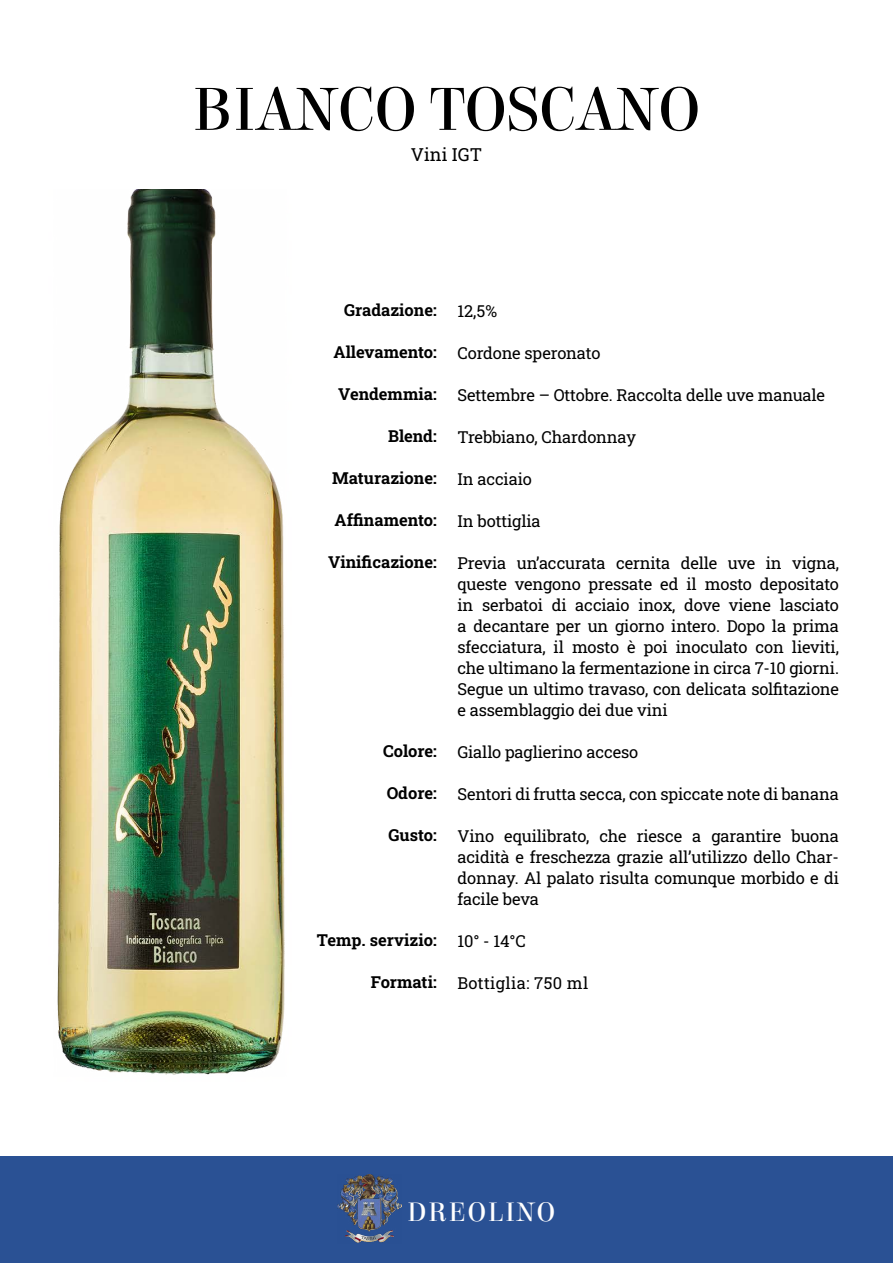
<style>
.page{position:relative;width:893px;height:1263px;background:#fff}
.page>*{position:absolute;margin:0;border:0;box-sizing:border-box;transform-origin:0 0}
.t1{font:64.5px "Elsie";letter-spacing:-.01em;color:#000}
.t2{font:28.35px "Elsie";letter-spacing:.05em;color:#fff}
.t3{font:18px "Roboto Slab";color:#000}
.t4{font:16.5px/21px "Roboto Slab";letter-spacing:-.01em;color:#000;text-align:justify}
.t5{font:700 16.5px "Roboto Slab";color:#000}
.t6{font:16.5px "Roboto Slab";letter-spacing:.02em;color:#000}
</style>
<div class="page">
<div style="left:0;top:1156px;width:893px;height:107px;background:#2a5194"></div>
<img style="left:337px;top:1174px;width:65px;height:69px">
<img style="left:57px;top:190px;width:228px;height:885px">
<h1 class="t1" style="left:192px;top:74px;width:510px">BIANCO TOSCANO</h1>
<p class="t3" style="left:411px;top:142px;width:73px">Vini IGT</p>
<p class="t5" style="left:344px;top:299px;width:94px">Gradazione:</p>
<p class="t5" style="left:333px;top:341px;width:105px">Allevamento:</p>
<p class="t5" style="left:338px;top:383px;width:100px">Vendemmia:</p>
<p class="t5" style="left:388px;top:425px;width:50px">Blend:</p>
<p class="t5" style="left:332px;top:467px;width:106px">Maturazione:</p>
<p class="t5" style="left:335px;top:509px;width:104px">Affinamento:</p>
<p class="t5" style="left:328px;top:551px;width:110px">Vinificazione:</p>
<p class="t5" style="left:383px;top:740px;width:55px">Colore:</p>
<p class="t5" style="left:387px;top:782px;width:52px">Odore:</p>
<p class="t5" style="left:388px;top:824px;width:50px">Gusto:</p>
<p class="t5" style="left:317px;top:929px;width:121px">Temp. servizio:</p>
<p class="t5" style="left:371px;top:971px;width:67px">Formati:</p>
<p class="t4" style="left:458px;top:300px;width:41px">12,5%</p>
<p class="t4" style="left:458px;top:342px;width:144px">Cordone speronato</p>
<p class="t4" style="left:458px;top:384px;width:369px">Settembre – Ottobre. Raccolta delle uve manuale</p>
<p class="t4" style="left:458px;top:426px;width:180px">Trebbiano, Chardonnay</p>
<p class="t4" style="left:458px;top:468px;width:76px">In acciaio</p>
<p class="t4" style="left:458px;top:510px;width:85px">In bottiglia</p>
<p class="t4" style="left:458px;top:552px;width:383px">Previa un’accurata cernita delle uve in vigna, queste vengono pressate ed il mosto depositato in serbatoi di acciaio inox, dove viene lasciato a decantare per un giorno intero. Dopo la prima sfecciatura, il mosto è poi inoculato con lieviti, che ultimano la fermentazione in circa 7-10 giorni.<br>Segue un ultimo travaso, con delicata solfitazione e assemblaggio dei due vini</p>
<p class="t4" style="left:458px;top:741px;width:182px">Giallo paglierino acceso</p>
<p class="t4" style="left:458px;top:783px;width:383px">Sentori di frutta secca, con spiccate note di banana</p>
<p class="t4" style="left:458px;top:825px;width:383px">Vino equilibrato, che riesce a garantire buona acidità e freschezza grazie all’utilizzo dello Char&shy;donnay. Al palato risulta comunque morbido e di facile beva</p>
<p class="t4" style="left:458px;top:930px;width:70px">10° - 14°C</p>
<p class="t6" style="left:458px;top:971px;width:132px">Bottiglia: 750 ml</p>
<h2 class="t2" style="left:407px;top:1197px;width:150px">DREOLINO</h2>
</div>
